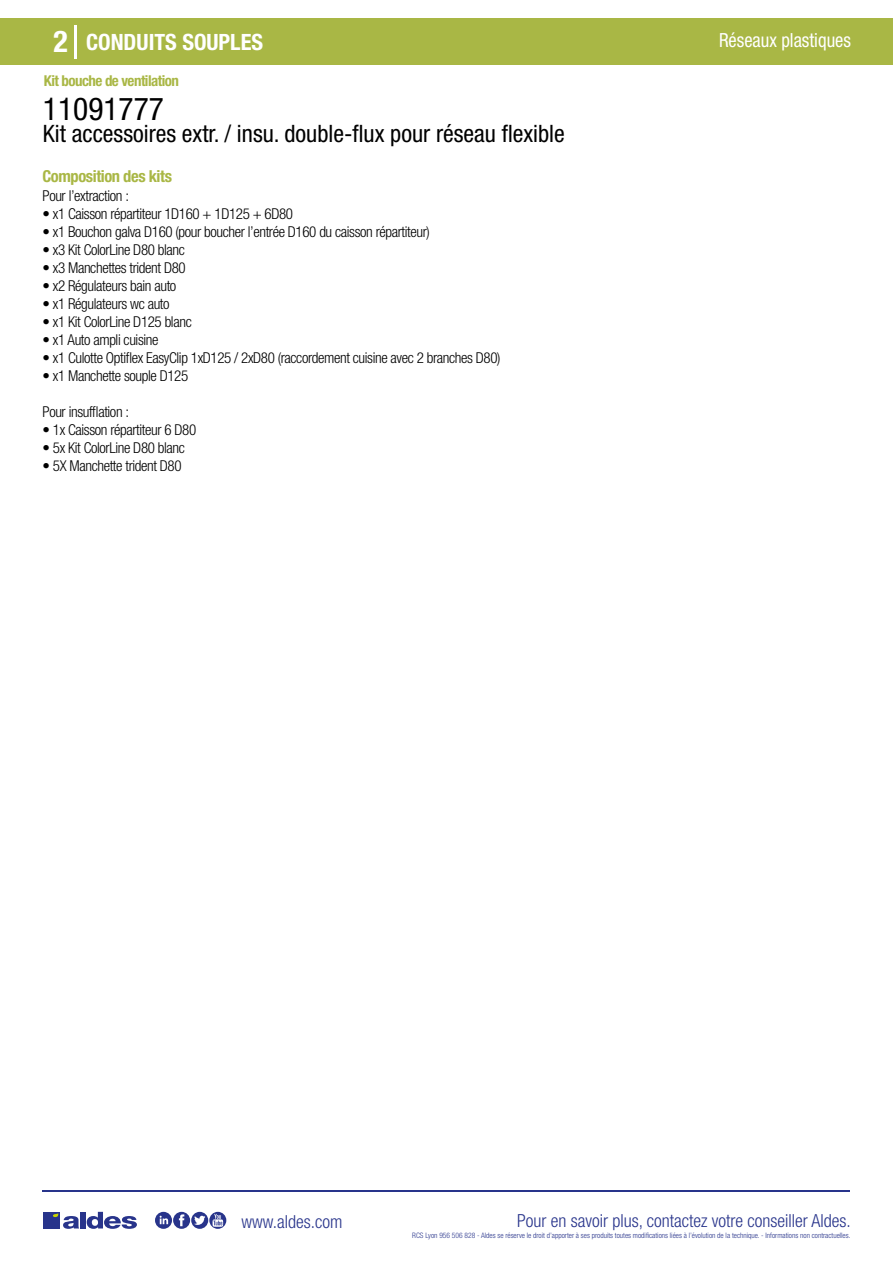
<style>
.page{position:relative;width:893px;height:1263px;background:#fff}
.page>*{position:absolute;margin:0;border:0;box-sizing:border-box;transform-origin:0 0}
.t1{font:condensed 31.5px "Helvetica Neue LT Std";color:#000}
.t2{font:700 condensed 30px "Helvetica Neue LT Std";color:#fff}
.t3{font:condensed 24px "Helvetica Neue LT Std";color:#000}
.t4{font:700 condensed 22.5px "Helvetica Neue LT Std";color:#fff}
.t5{font:condensed 19.5px "Helvetica Neue LT Std";color:#fff;scale:.95 1}
.t6{font:300 condensed 18px "Helvetica Neue";color:#28348b}
.t7{font:700 condensed 16.5px "Helvetica Neue LT Std";letter-spacing:-.025em;color:#a9b745}
.t8{font:300 condensed 15px "Helvetica Neue LT Std";letter-spacing:-.025em;color:#000}
.t9{font:700 condensed 15px "Helvetica Neue LT Std";letter-spacing:-.035em;color:#a9b745}
.t10{font:300 condensed 7.5px "Helvetica Neue";color:#28348b}
</style>
<div class="page">
<div style="left:0;top:18px;width:893px;height:46px;background:#a9b745"></div>
<hr style="left:74px;top:25px;width:2px;height:33px;background:#fff">
<hr style="left:43px;top:1190px;width:807px;height:1px;background:#28348b">
<svg style="left:155px;top:1212px;width:71px;height:17px"></svg>
<div style="left:43px;top:1212px;width:17px;height:16px;background:#28348b"></div>
<div style="left:80px;top:1212px;width:6px;height:16px;background:#28348b"></div>
<svg style="left:87px;top:1212px;width:50px;height:17px"></svg>
<svg style="left:53px;top:1213px;width:26px;height:16px"></svg>
<h2 class="t2" style="left:54px;top:24px;width:16px">2</h2>
<h3 class="t4" style="left:86px;top:28px;width:179px">CONDUITS SOUPLES</h3>
<h3 class="t5" style="left:719px;top:29px;width:140px">Réseaux plastiques</h3>
<p class="t9" style="left:44px;top:71px;width:137px">Kit bouche de ventilation</p>
<h1 class="t1" style="left:43px;top:91px;width:122px">11091777</h1>
<h3 class="t3" style="left:43px;top:120px;width:523px">Kit accessoires extr. / insu. double-flux pour réseau flexible</h3>
<p class="t7" style="left:43px;top:166px;width:131px">Composition des kits</p>
<p class="t8" style="left:43px;top:187px;width:88px">Pour l’extraction :</p>
<p class="t8" style="left:43px;top:205px;width:252px">• x1 Caisson répartiteur 1D160 + 1D125 + 6D80</p>
<p class="t8" style="left:43px;top:223px;width:389px">• x1 Bouchon galva D160 (pour boucher l’entrée D160 du caisson répartiteur)</p>
<p class="t8" style="left:43px;top:241px;width:144px">• x3 Kit ColorLine D80 blanc</p>
<p class="t8" style="left:43px;top:259px;width:145px">• x3 Manchettes trident D80</p>
<p class="t8" style="left:43px;top:277px;width:135px">• x2 Régulateurs bain auto</p>
<p class="t8" style="left:43px;top:295px;width:129px">• x1 Régulateurs wc auto</p>
<p class="t8" style="left:43px;top:313px;width:151px">• x1 Kit ColorLine D125 blanc</p>
<p class="t8" style="left:43px;top:331px;width:118px">• x1 Auto ampli cuisine</p>
<p class="t8" style="left:43px;top:349px;width:460px">• x1 Culotte Optiflex EasyClip 1xD125 / 2xD80 (raccordement cuisine avec 2 branches D80)</p>
<p class="t8" style="left:43px;top:367px;width:147px">• x1 Manchette souple D125</p>
<p class="t8" style="left:43px;top:403px;width:88px">Pour insufflation :</p>
<p class="t8" style="left:43px;top:421px;width:155px">• 1x Caisson répartiteur 6 D80</p>
<p class="t8" style="left:43px;top:439px;width:144px">• 5x Kit ColorLine D80 blanc</p>
<p class="t8" style="left:43px;top:457px;width:141px">• 5X Manchette trident D80</p>
<p class="t6" style="left:241px;top:1211px;width:102px">www.aldes.com</p>
<p class="t6" style="left:517px;top:1211px;width:335px">Pour en savoir plus, contactez votre conseiller Aldes.</p>
<p class="t10" style="left:412px;top:1230px;width:440px">RCS Lyon 956 506 828 - Aldes se réserve le droit d’apporter à ses produits toutes modifications liées à l’évolution de la technique. - Informations non contractuelles.</p>
</div>
